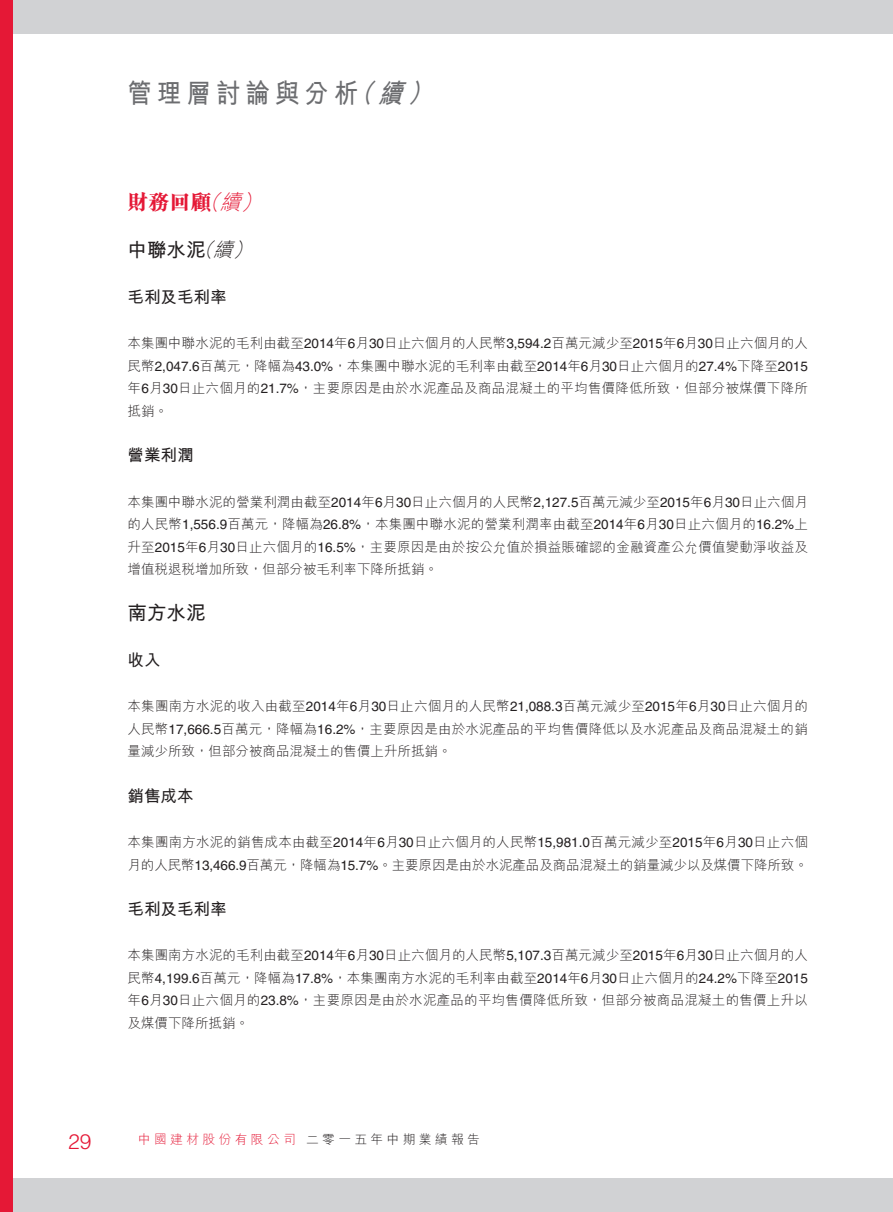
<style>
.page{position:relative;width:893px;height:1212px;background:#fff}
.page>*{position:absolute;margin:0;border:0;box-sizing:border-box;transform-origin:0 0}
.t1{font:700 27px "M Hei HK";letter-spacing:.215em;color:#6c6d70;scale:.9 1}
.t2{font:italic 700 27px "M Hei HK";color:#6c6d70;scale:.9 1}
.t3{font:800 21px "M Sung HK";color:#e51836}
.t4{font:300 21px "Helvetica LT Std";color:#e51836}
.t5{font:italic 300 21px "M Hei HK";color:#e51836}
.t6{font:700 19.5px "M Hei HK";color:#231f20}
.t7{font:italic 300 19.5px "M Hei HK";color:#231f20}
.t8{font:700 16.5px "M Hei HK";color:#231f20}
.t9{font:300 13.5px/22.5px "M Hei HK";letter-spacing:.015em;color:#231f20;text-align:justify}
.t10{font:300 13.5px/22.5px "M Hei HK";letter-spacing:-.005em;color:#231f20}
.t11{font:300 12.75px "M Hei HK";letter-spacing:.265em;color:#231f20}
.t12{font:300 12.75px "M Hei HK";letter-spacing:.265em;color:#e51836}
.s1{font-family:"M Hei HK";font-weight:300;font-style:italic}
.s2{font-weight:300;font-style:italic}
.s3{font-family:"Helvetica LT Std";font-weight:400}
</style>
<div class="page">
<div style="left:0;top:1178px;width:893px;height:34px;background:#d1d2d4"></div>
<div style="left:0;top:0;width:893px;height:34px;background:#d1d2d4"></div>
<div style="left:0;top:0;width:13px;height:1212px;background:#e51836"></div>
<h1 class="t1" style="left:128px;top:73px;width:258px">管理層討論與分析</h1>
<h1 class="t2" style="left:349px;top:73px;width:39px">（</h1>
<h1 class="t2" style="left:408px;top:73px;width:39px">(</h1>
<h1 class="t2" style="left:378px;top:73px;width:39px">續</h1>
<h2 class="t3" style="left:128px;top:192px;width:120px">財務回顧<span class="s1">續</span></h2>
<h2 class="t5" style="left:199px;top:192px;width:28px">（</h2>
<h2 class="t5" style="left:241px;top:192px;width:28px">(</h2>
<h3 class="t6" style="left:128px;top:235px;width:112px">中聯水泥<span class="s2">續</span></h3>
<h3 class="t7" style="left:194px;top:240px;width:26px">（</h3>
<p class="t8" style="left:128px;top:285px;width:100px">毛利及毛利率</p>
<p class="t9" style="left:128px;top:332px;width:682px">本集團中聯水泥的毛利由截至<span class="s3">2014</span>年月<span class="s3">6 30</span>日止六個月的人民幣<span class="s3">3,594.2</span>百萬元減少至<span class="s3">2015</span>年月<span class="s3">6 30</span>日止六個月的人民幣<span class="s3">2,047.6</span>百萬元，降幅為<span class="s3">43.0%</span>，本集團中聯水泥的毛利率由截至<span class="s3">2014</span>年月<span class="s3">6 30</span>日止六個月的<span class="s3">27.4%</span>下降至<span class="s3">2015</span>年月<span class="s3">6 30</span>日止六個月的<span class="s3">21.7%</span>，主要原因是由於水泥產品及商品混凝土的平均售價降低所致，但部分被煤價下降所抵銷。</p>
<p class="t8" style="left:128px;top:443px;width:67px">營業利潤</p>
<p class="t9" style="left:128px;top:490px;width:682px">本集團中聯水泥的營業利潤由截至<span class="s3">2014</span>年月<span class="s3">6 30</span>日止六個月的人民幣<span class="s3">2,127.5</span>百萬元減少至<span class="s3">2015</span>年月<span class="s3">6 30</span>日止六個月的人民幣<span class="s3">1,556.9</span>百萬元，降幅為<span class="s3">26.8%</span>，本集團中聯水泥的營業利潤率由截至<span class="s3">2014</span>年月<span class="s3">6 30</span>日止六個月的<span class="s3">16.2%</span>上升至<span class="s3">2015</span>年月<span class="s3">6 30</span>日止六個月的<span class="s3">16.5%</span>，主要原因是由於按公允值於損益賬確認的金融資產公允價值變動淨收益及增值稅退稅增加所致，但部分被毛利率下降所抵銷。</p>
<h3 class="t6" style="left:128px;top:598px;width:79px">南方水泥</h3>
<p class="t8" style="left:128px;top:648px;width:35px">收入</p>
<p class="t9" style="left:128px;top:695px;width:682px">本集團南方水泥的收入由截至<span class="s3">2014</span>年月<span class="s3">6 30</span>日止六個月的人民幣<span class="s3">21,088.3</span>百萬元減少至<span class="s3">2015</span>年月<span class="s3">6 30</span>日止六個月的人民幣<span class="s3">17,666.5</span>百萬元，降幅為<span class="s3">16.2%</span>，主要原因是由於水泥產品的平均售價降低以及水泥產品及商品混凝土的銷量減少所致，但部分被商品混凝土的售價上升所抵銷。</p>
<p class="t8" style="left:128px;top:784px;width:67px">銷售成本</p>
<p class="t10" style="left:128px;top:831px;width:682px">本集團南方水泥的銷售成本由截至<span class="s3">2014</span>年月<span class="s3">6 30</span>日止六個月的人民幣<span class="s3">15,981.0</span>百萬元減少至<span class="s3">2015</span>年月<span class="s3">6 30</span>日止六個月的人民幣<span class="s3">13,466.9</span>百萬元，降幅為<span class="s3">15.7%</span>。主要原因是由於水泥產品及商品混凝土的銷量減少以及煤價下降所致。</p>
<p class="t8" style="left:128px;top:897px;width:100px">毛利及毛利率</p>
<p class="t9" style="left:128px;top:944px;width:682px">本集團南方水泥的毛利由截至<span class="s3">2014</span>年月<span class="s3">6 30</span>日止六個月的人民幣<span class="s3">5,107.3</span>百萬元減少至<span class="s3">2015</span>年月<span class="s3">6 30</span>日止六個月的人民幣<span class="s3">4,199.6</span>百萬元，降幅為<span class="s3">17.8%</span>，本集團南方水泥的毛利率由截至<span class="s3">2014</span>年月<span class="s3">6 30</span>日止六個月的<span class="s3">24.2%</span>下降至<span class="s3">2015</span>年月<span class="s3">6 30</span>日止六個月的<span class="s3">23.8%</span>，主要原因是由於水泥產品的平均售價降低所致，但部分被商品混凝土的售價上升以及煤價下降所抵銷。</p>
<h3 class="t7" style="left:233px;top:240px;width:26px">(</h3>
<h2 class="t4" style="left:68px;top:1129px;width:25px">29</h2>
<p class="t12" style="left:138px;top:1133px;width:159px">中國建材股份有限公司</p>
<p class="t11" style="left:306px;top:1133px;width:175px">二零一五年中期業績報告</p>
</div>
